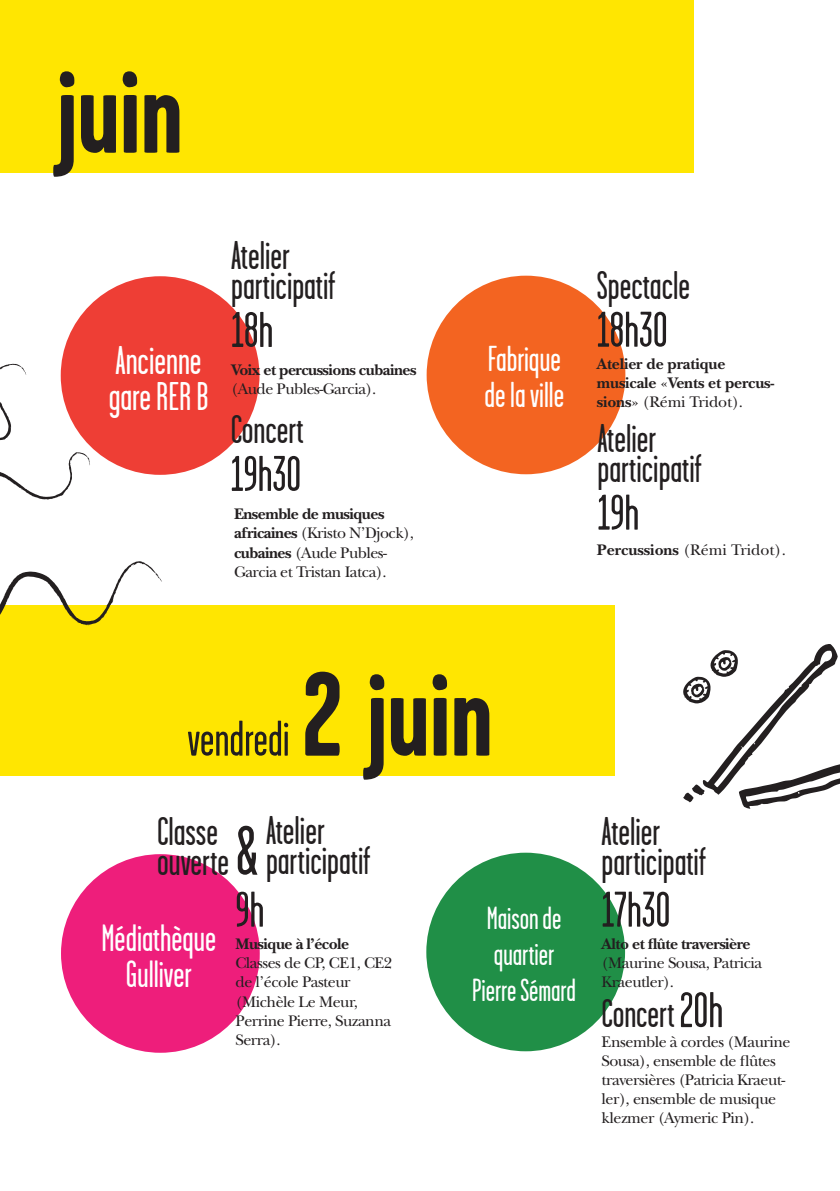
<style>
.page{position:relative;width:840px;height:1191px;background:#fff}
.page>*{position:absolute;margin:0;border:0;box-sizing:border-box;transform-origin:0 0}
.t1{font:700 120px "Garage Gothic";color:#231f20}
.t2{font:50px "Garage Gothic";color:#231f20}
.t3{font:40px/30px "Garage Gothic";color:#231f20}
.t4{font:40px/36px "Garage Gothic";color:#fff}
.t5{font:38px/36px "Garage Gothic";color:#fff;text-align:center}
.t6{font:36px/36px "Garage Gothic";color:#fff}
.t7{font:32px/36px "Garage Gothic";color:#fff;text-align:center}
.t8{font:16px/19.2px "New Baskerville Std";letter-spacing:-.03em;color:#231f20}
.t9{font:700 16px "New Baskerville Std";letter-spacing:-.03em;color:#231f20}
.t10{font:700 16px/19.2px "New Baskerville Std";letter-spacing:-.01em;color:#231f20}
.t11{font:16px "New Baskerville Std";color:#231f20}
.s1{font-weight:700}
.s2{font-weight:400}
.s3{font-size:70px}
.s4{font-size:50px}
</style>
<div class="page">
<div style="left:0;top:0;width:693px;height:172px;background:#ffe601"></div>
<div style="left:0;top:605px;width:614px;height:170px;background:#ffe601"></div>
<div style="left:61px;top:276px;width:198px;height:199px;background:#ee3e35;border-radius:50%"></div>
<div style="left:426px;top:276px;width:199px;height:198px;background:#f36421;border-radius:50%"></div>
<div style="left:61px;top:854px;width:198px;height:198px;background:#ee1e7b;border-radius:50%"></div>
<div style="left:426px;top:852px;width:198px;height:199px;background:#208f47;border-radius:50%"></div>
<svg style="left:0;top:364px;width:90px;height:136px"></svg>
<svg style="left:0;top:561px;width:162px;height:65px"></svg>
<svg style="left:683px;top:644px;width:156px;height:165px"></svg>
<h1 class="t1" style="left:57px;top:48px;width:128px">juin</h1>
<h3 class="t3" style="left:231px;top:241px;width:106px">Atelier participatif</h3>
<h2 class="t2" style="left:231px;top:304px;width:44px">18h</h2>
<h3 class="t4" style="left:109px;top:342px;width:101px">Ancienne gare RER B</h3>
<h3 class="t6" style="left:484px;top:341px;width:81px">Fabrique de la ville</h3>
<p class="t9" style="left:231px;top:360px;width:187px">Voix et percussions cubaines</p>
<p class="t8" style="left:231px;top:379px;width:146px">(Aude Publes-Garcia).</p>
<h3 class="t3" style="left:231px;top:415px;width:74px">Concert</h3>
<h2 class="t2" style="left:231px;top:448px;width:72px">19h30</h2>
<p class="t8" style="left:234px;top:504px;width:181px"><span class="s1">Ensemble de musiques africaines</span> (Kristo N’Djock), <span class="s1">cubaines</span> (Aude Publes-<br>Garcia et Tristan Iatca).</p>
<h3 class="t3" style="left:596px;top:270px;width:95px">Spectacle</h3>
<h2 class="t2" style="left:596px;top:304px;width:72px">18h30</h2>
<p class="t10" style="left:596px;top:354px;width:179px">Atelier de pratique musicale «Vents et percus&shy;sions» <span class="s2">(Rémi Tridot).</span></p>
<h3 class="t3" style="left:597px;top:423px;width:106px">Atelier participatif</h3>
<h2 class="t2" style="left:597px;top:487px;width:43px">19h</h2>
<p class="t11" style="left:596px;top:540px;width:190px"><span class="s1">Percussions</span> (Rémi Tridot).</p>
<h2 class="t2" style="left:187px;top:712px;width:103px">vendredi</h2>
<h1 class="t1" style="left:302px;top:651px;width:192px">2 juin</h1>
<h3 class="t3" style="left:266px;top:816px;width:60px">Atelier</h3>
<h3 class="t3" style="left:157px;top:817px;width:214px;line-height:29.4px">Classe<br>ouverte <span class="s3">&amp;</span> participatif</h3>
<h3 class="t5" style="left:101px;top:920px;width:116px">Médiathèque<br>Gulliver</h3>
<h2 class="t2" style="left:235px;top:883px;width:30px">9h</h2>
<p class="t9" style="left:235px;top:934px;width:115px">Musique à l’école</p>
<p class="t8" style="left:235px;top:953px;width:158px">Classes de CP, CE1, CE2 de l’école Pasteur (Michèle Le Meur,<br>Perrine Pierre, Suzanna<br>Serra).</p>
<h3 class="t7" style="left:472px;top:900px;width:105px">Maison de quartier<br>Pierre Sémard</h3>
<h3 class="t3" style="left:601px;top:817px;width:106px">Atelier participatif</h3>
<h2 class="t2" style="left:601px;top:883px;width:70px">17h30</h2>
<p class="t9" style="left:601px;top:934px;width:150px">Alto et flûte traversière</p>
<p class="t8" style="left:601px;top:953px;width:162px">(Maurine Sousa, Patricia<br>Kraeutler).</p>
<h3 class="t3" style="left:601px;top:999px;width:123px">Concert <span class="s4">20h</span></h3>
<p class="t8" style="left:601px;top:1032px;width:190px">Ensemble à cordes (Maurine<br>Sousa), ensemble de flûtes traversières (Patricia Kraeut&shy;ler), ensemble de musique klezmer (Aymeric Pin).</p>
</div>
